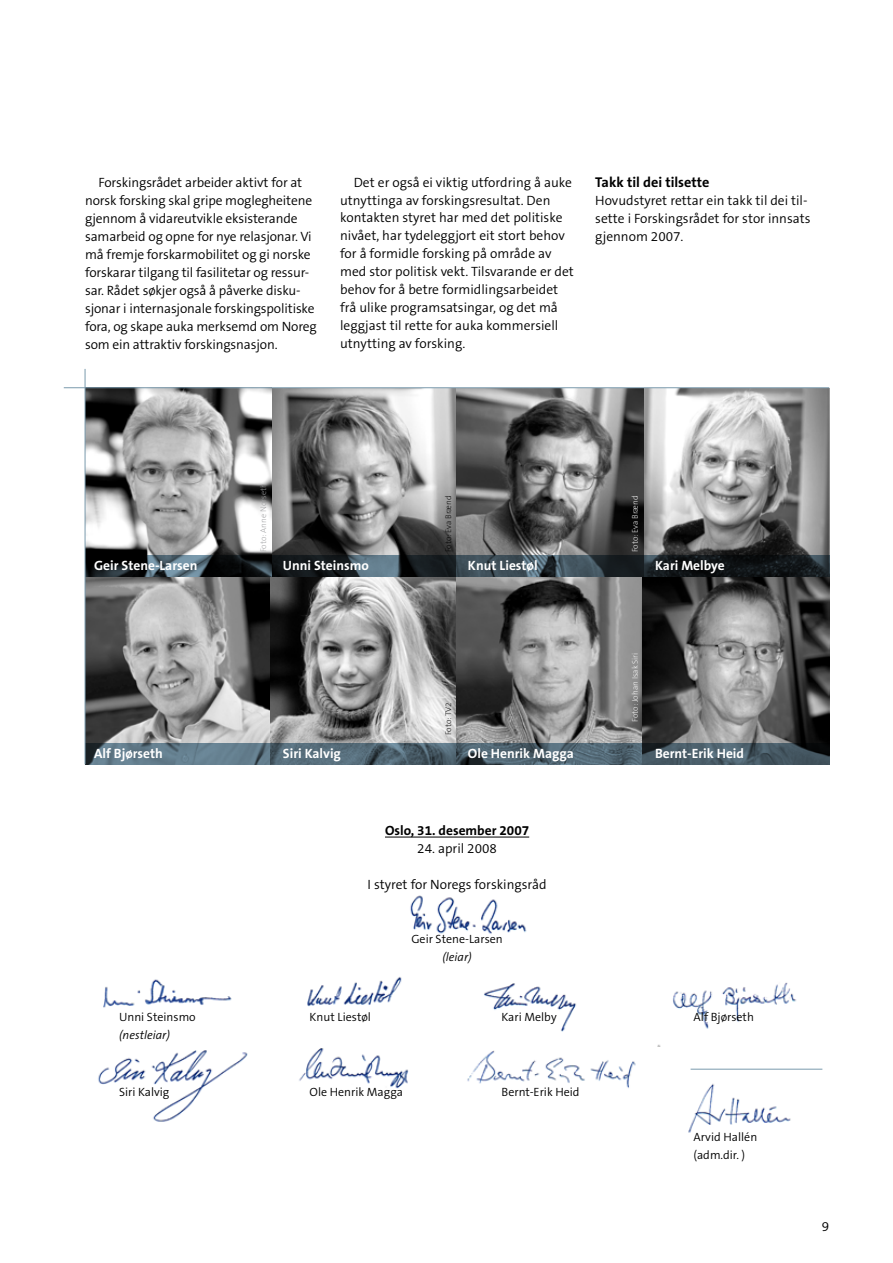
<style>
.page{position:relative;width:893px;height:1263px;background:#fff}
.page>*{position:absolute;margin:0;border:0;box-sizing:border-box;transform-origin:0 0}
.t1{font:700 14.25px "The Sans B7";color:#000}
.t2{font:300 13.5px/18px "The Sans B4";letter-spacing:-.01em;color:#000}
.t3{font:700 13.5px "The Sans B7";color:#fff}
.t4{font:700 13.5px "The Sans B7";color:#000}
.t5{font:300 12px/18px "The Sans B4";color:#000}
.t6{font:italic 300 12px "The Sans B4";color:#000}
.t7{font:200 8.25px "The Sans B2";color:#fff}
.t8{font:200 8.25px "The Sans B2";color:#000}
.t9{font:200 8.25px "The Sans B2";color:#9c9d9f}
</style>
<div class="page">
<img style="left:86px;top:388px;width:743px;height:355px">
<svg style="left:457px;top:388px;width:186px;height:167px;background:#676767"></svg>
<svg style="left:86px;top:388px;width:186px;height:167px"></svg>
<svg style="left:86px;top:555px;width:743px;height:21px;background:#253036"></svg>
<svg style="left:86px;top:743px;width:743px;height:21px;background:#4f6470"></svg>
<hr style="left:85px;top:369px;width:1px;height:395px;background:#7a9aad">
<hr style="left:64px;top:387px;width:765px;height:1px;background:#7a9aad">
<img style="left:98px;top:895px;width:705px;height:238px">
<hr style="left:385px;top:837px;width:144px;height:1px;background:#000">
<hr style="left:691px;top:1069px;width:131px;height:1px;background:#7a9aad">
<p class="t2" style="left:85px;top:174px;width:233px;text-indent:14px">Forskingsrådet arbeider aktivt for at norsk forsking skal gripe moglegheitene gjennom å vidareutvikle eksisterande samarbeid og opne for nye relasjonar. Vi må fremje forskarmobilitet og gi norske forskarar tilgang til fasilitetar og ressur&shy;sar. Rådet søkjer også å påverke disku&shy;sjonar i internasjonale forskingspolitiske fora, og skape auka merksemd om Noreg som ein attraktiv forskingsnasjon.</p>
<p class="t2" style="left:340px;top:174px;width:235px;text-indent:14px">Det er også ei viktig utfordring å auke utnyttinga av forskingsresultat. Den kontakten styret har med det politiske nivået, har tydeleggjort eit stort behov for å formidle forsking på område av med stor politisk vekt. Tilsvarande er det behov for å betre formidlingsarbeidet frå ulike programsatsingar, og det må leggjast til rette for auka kommersiell utnytting av forsking.</p>
<p class="t1" style="left:595px;top:174px;width:116px">Takk til dei tilsette</p>
<p class="t2" style="left:595px;top:192px;width:217px">Hovudstyret rettar ein takk til dei til&shy;sette i Forskingsrådet for stor innsats gjennom 2007.</p>
<p class="t3" style="left:94px;top:558px;width:105px">Geir Stene-Larsen</p>
<p class="t3" style="left:94px;top:746px;width:70px">Alf Bjørseth</p>
<p class="t9" style="left:259px;top:552px;width:70px;rotate:-90deg">Foto: Anne Norseth</p>
<p class="t3" style="left:283px;top:558px;width:88px">Unni Steinsmo</p>
<p class="t8" style="left:444px;top:552px;width:58px;rotate:-90deg">Foto: Eva Brænd</p>
<p class="t3" style="left:468px;top:558px;width:71px">Knut Liestøl</p>
<p class="t3" style="left:283px;top:746px;width:60px">Siri Kalvig</p>
<p class="t8" style="left:444px;top:735px;width:35px;rotate:-90deg">Foto: TV2</p>
<p class="t3" style="left:468px;top:746px;width:108px">Ole Henrik Magga</p>
<p class="t4" style="left:385px;top:823px;width:146px">Oslo, 31. desember 2007</p>
<p class="t2" style="left:417px;top:840px;width:81px">24. april 2008</p>
<p class="t2" style="left:368px;top:876px;width:181px">I styret for Noregs forskingsråd</p>
<p class="t5" style="left:411px;top:930px;width:93px">Geir Stene-Larsen</p>
<p class="t6" style="left:442px;top:950px;width:31px">(leiar)</p>
<p class="t7" style="left:631px;top:552px;width:58px;rotate:-90deg">Foto: Eva Brænd</p>
<p class="t3" style="left:655px;top:558px;width:71px">Kari Melbye</p>
<p class="t7" style="left:631px;top:722px;width:71px;rotate:-90deg">Foto: Johan Isak Siri</p>
<p class="t3" style="left:655px;top:746px;width:91px">Bernt-Erik Heid</p>
<p class="t5" style="left:119px;top:1009px;width:78px">Unni Steinsmo</p>
<p class="t5" style="left:310px;top:1009px;width:63px">Knut Liestøl</p>
<p class="t5" style="left:502px;top:1009px;width:57px">Kari Melby</p>
<p class="t5" style="left:694px;top:1009px;width:62px">Alf Bjørseth</p>
<p class="t6" style="left:119px;top:1028px;width:52px">(nestleiar)</p>
<p class="t5" style="left:119px;top:1084px;width:52px">Siri Kalvig</p>
<p class="t5" style="left:310px;top:1084px;width:95px">Ole Henrik Magga</p>
<p class="t5" style="left:502px;top:1084px;width:80px">Bernt-Erik Heid</p>
<p class="t5" style="left:694px;top:1128px;width:65px">Arvid Hallén (adm.dir. )</p>
<p class="t2" style="left:822px;top:1218px;width:9px">9</p>
</div>
